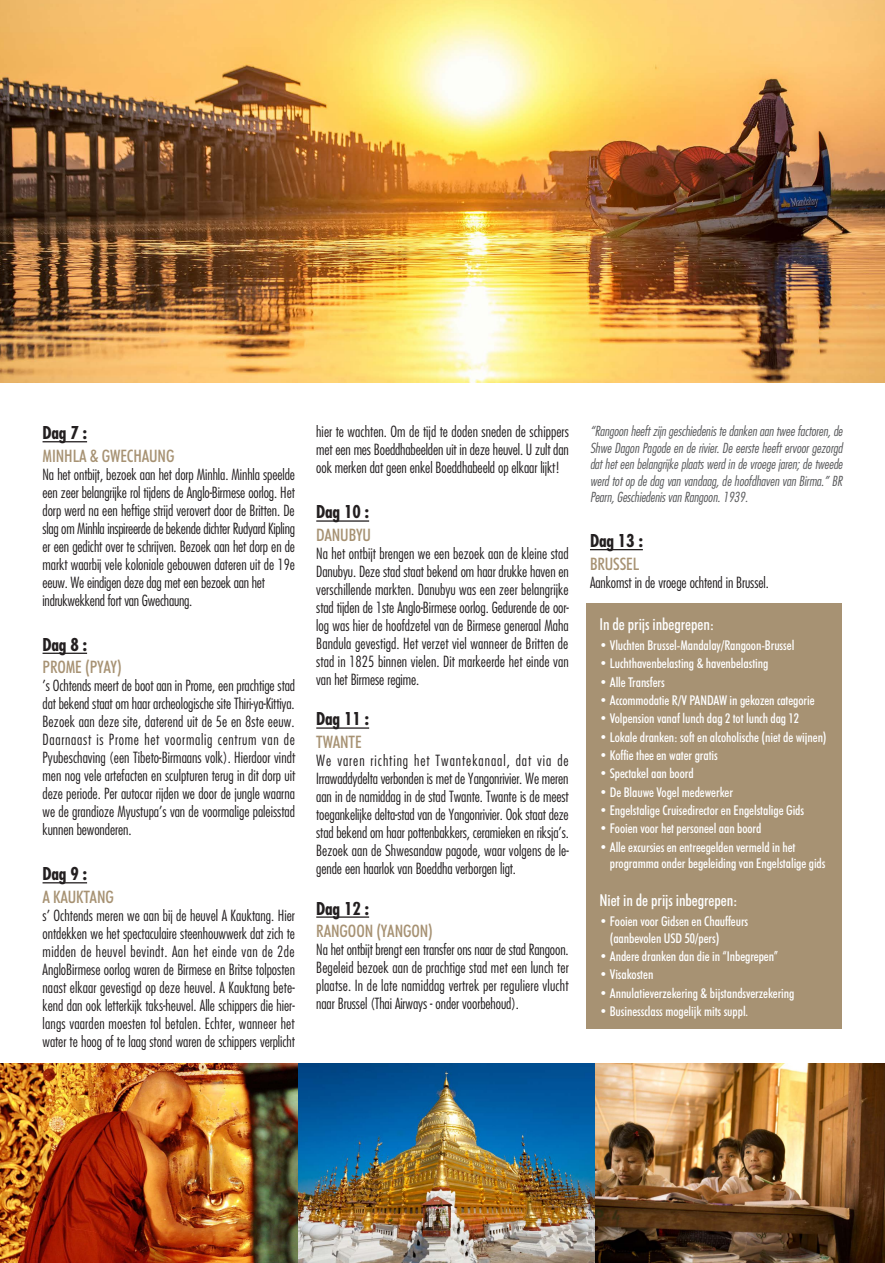
<style>
.page{position:relative;width:885px;height:1263px;background:#fff}
.page>*{position:absolute;margin:0;border:0;box-sizing:border-box;transform-origin:0 0}
.PARCOURS_BODY{font:500 condensed 17.25px "Futura BT";letter-spacing:-.005em;color:#a79273}
.PARCOURS_BODY-2{font:700 condensed 17.25px "Futura";letter-spacing:-.005em;color:#231f20}
.PARCOURS_BODY-3{font:500 condensed 16.5px "Futura BT";letter-spacing:-.005em;color:#fff}
.PARCOURS_BODY-4{font:300 condensed 15px/18px "Futura LT";letter-spacing:-.005em;color:#231f20;text-align:justify}
.PARCOURS_BODY-5{font:500 condensed 13.5px/16.2px "Futura BT";letter-spacing:-.005em;color:#fff}
.PARCOURS_BODY-6{font:italic 300 condensed 13.5px/16.5px "Futura LT";letter-spacing:-.005em;color:#57585a;text-align:justify}
</style>
<div class="page">
<img style="left:0;top:0;width:884px;height:383px">
<hr style="left:43px;top:441px;width:44px;height:1px;background:#231f20">
<hr style="left:43px;top:653px;width:44px;height:1px;background:#231f20">
<hr style="left:43px;top:882px;width:44px;height:1px;background:#231f20">
<hr style="left:316px;top:520px;width:53px;height:2px;background:#231f20">
<hr style="left:316px;top:727px;width:53px;height:2px;background:#231f20">
<hr style="left:316px;top:916px;width:53px;height:2px;background:#231f20">
<hr style="left:590px;top:549px;width:52px;height:1px;background:#231f20">
<div style="left:586px;top:604px;width:255px;height:425px;background:#a79273"></div>
<img style="left:0;top:1063px;width:884px;height:200px">
<p class="PARCOURS_BODY-2" style="left:43px;top:422px;width:46px">Dag 7 :</p>
<p class="PARCOURS_BODY" style="left:43px;top:445px;width:133px">MINHLA &amp; GWECHAUNG</p>
<p class="PARCOURS_BODY-4" style="left:43px;top:465px;width:254px">Na het ontbijt, bezoek aan het dorp Minhla. Minhla speelde een zeer belangrijke rol tijdens de Anglo-Birmese oorlog. Het dorp werd na een heftige strijd verovert door de Britten. De slag om Minhla inspireerde de bekende dichter Rudyard Kipling er een gedicht over te schrijven. Bezoek aan het dorp en de markt waarbij vele koloniale gebouwen dateren uit de 19e eeuw. We eindigen deze dag met een bezoek aan het</p>
<p class="PARCOURS_BODY-4" style="left:43px;top:591px;width:151px">indrukwekkend fort van Gwechaung.</p>
<p class="PARCOURS_BODY-2" style="left:43px;top:633px;width:46px">Dag 8 :</p>
<p class="PARCOURS_BODY" style="left:43px;top:657px;width:81px">PROME (PYAY)</p>
<p class="PARCOURS_BODY-4" style="left:43px;top:677px;width:254px">’s Ochtends meert de boot aan in Prome, een prachtige stad dat bekend staat om haar archeologische site Thiri-ya-Kittiya.<br>Bezoek aan deze site, daterend uit de 5e en 8ste eeuw.<br>Daarnaast is Prome het voormalig centrum van de Pyubeschaving (een Tibeto-Birmaans volk). Hierdoor vindt men nog vele artefacten en sculpturen terug in dit dorp uit deze periode. Per autocar rijden we door de jungle waarna we de grandioze Myustupa’s van de voormalige paleisstad kunnen bewonderen.</p>
<p class="PARCOURS_BODY-2" style="left:43px;top:863px;width:46px">Dag 9 :</p>
<p class="PARCOURS_BODY" style="left:43px;top:886px;width:73px">A KAUKTANG</p>
<p class="PARCOURS_BODY-4" style="left:43px;top:906px;width:254px">s’ Ochtends meren we aan bij de heuvel A Kauktang. Hier ontdekken we het spectaculaire steenhouwwerk dat zich te midden de heuvel bevindt. Aan het einde van de 2de AngloBirmese oorlog waren de Birmese en Britse tolposten naast elkaar gevestigd op deze heuvel. A Kauktang bete&shy;kend dan ook letterkijk taks-heuvel. Alle schippers die hier&shy;langs vaarden moesten tol betalen. Echter, wanneer het water te hoog of te laag stond waren de schippers verplicht</p>
<p class="PARCOURS_BODY-4" style="left:316px;top:423px;width:254px">hier te wachten. Om de tijd te doden sneden de schippers met een mes Boeddhabeelden uit in deze heuvel. U zult dan ook merken dat geen enkel Boeddhabeeld op elkaar lijkt!</p>
<p class="PARCOURS_BODY-2" style="left:316px;top:501px;width:54px">Dag 10 :</p>
<p class="PARCOURS_BODY" style="left:316px;top:524px;width:56px">DANUBYU</p>
<p class="PARCOURS_BODY-4" style="left:316px;top:544px;width:254px">Na het ontbijt brengen we een bezoek aan de kleine stad Danubyu. Deze stad staat bekend om haar drukke haven en verschillende markten. Danubyu was een zeer belangrijke stad tijden de 1ste Anglo-Birmese oorlog. Gedurende de oor&shy;log was hier de hoofdzetel van de Birmese generaal Maha Bandula gevestigd. Het verzet viel wanneer de Britten de stad in 1825 binnen vielen. Dit markeerde het einde van van het Birmese regime.</p>
<p class="PARCOURS_BODY-2" style="left:316px;top:708px;width:54px">Dag 11 :</p>
<p class="PARCOURS_BODY" style="left:316px;top:731px;width:47px">TWANTE</p>
<p class="PARCOURS_BODY-4" style="left:316px;top:751px;width:254px">We varen richting het Twantekanaal, dat via de Irrawaddydelta verbonden is met de Yangonrivier. We meren aan in de namiddag in de stad Twante. Twante is de meest toegankelijke delta-stad van de Yangonrivier. Ook staat deze stad bekend om haar pottenbakkers, ceramieken en riksja’s.<br>Bezoek aan de Shwesandaw pagode, waar volgens de le&shy;gende een haarlok van Boeddha verborgen ligt.</p>
<p class="PARCOURS_BODY-2" style="left:316px;top:897px;width:54px">Dag 12 :</p>
<p class="PARCOURS_BODY" style="left:316px;top:920px;width:118px">RANGOON (YANGON)</p>
<p class="PARCOURS_BODY-4" style="left:316px;top:940px;width:254px">Na het ontbijt brengt een transfer ons naar de stad Rangoon.<br>Begeleid bezoek aan de prachtige stad met een lunch ter plaatse. In de late namiddag vertrek per reguliere vlucht naar Brussel (Thai Airways - onder voorbehoud).</p>
<p class="PARCOURS_BODY-6" style="left:590px;top:423px;width:254px">“Rangoon heeft zijn geschiedenis te danken aan twee factoren, de Shwe Dagon Pagode en de rivier. De eerste heeft ervoor gezorgd dat het een belangrijke plaats werd in de vroege jaren; de tweede werd tot op de dag van vandaag, de hoofdhaven van Birma.” BR Pearn, Geschiedenis van Rangoon. 1939.</p>
<p class="PARCOURS_BODY-2" style="left:590px;top:529px;width:54px">Dag 13 :</p>
<p class="PARCOURS_BODY" style="left:590px;top:553px;width:51px">BRUSSEL</p>
<p class="PARCOURS_BODY-4" style="left:590px;top:573px;width:180px">Aankomst in de vroege ochtend in Brussel.</p>
<p class="PARCOURS_BODY-3" style="left:599px;top:614px;width:116px">In de prijs inbegrepen:</p>
<p class="PARCOURS_BODY-5" style="left:599px;top:637px;width:196px">• Vluchten Brussel-Mandalay/Rangoon-Brussel</p>
<p class="PARCOURS_BODY-5" style="left:599px;top:655px;width:170px">• Luchthavenbelasting &amp; havenbelasting</p>
<p class="PARCOURS_BODY-5" style="left:599px;top:674px;width:67px">• Alle Transfers</p>
<p class="PARCOURS_BODY-5" style="left:599px;top:692px;width:217px">• Accommodatie R/V PANDAW in gekozen categorie</p>
<p class="PARCOURS_BODY-5" style="left:599px;top:710px;width:201px">• Volpension vanaf lunch dag 2 tot lunch dag 12</p>
<p class="PARCOURS_BODY-5" style="left:599px;top:729px;width:229px">• Lokale dranken: soft en alcoholische (niet de wijnen)</p>
<p class="PARCOURS_BODY-5" style="left:599px;top:747px;width:120px">• Koffie thee en water gratis</p>
<p class="PARCOURS_BODY-5" style="left:599px;top:765px;width:96px">• Spectakel aan boord</p>
<p class="PARCOURS_BODY-5" style="left:599px;top:784px;width:135px">• De Blauwe Vogel medewerker</p>
<p class="PARCOURS_BODY-5" style="left:599px;top:802px;width:206px">• Engelstalige Cruisedirector en Engelstalige Gids</p>
<p class="PARCOURS_BODY-5" style="left:599px;top:820px;width:163px">• Fooien voor het personeel aan boord</p>
<p class="PARCOURS_BODY-5" style="left:609px;top:839px;width:217px;text-indent:-10px">• Alle excursies en entreegelden vermeld in het programma onder begeleiding van Engelstalige gids</p>
<p class="PARCOURS_BODY-3" style="left:599px;top:890px;width:140px">Niet in de prijs inbegrepen:</p>
<p class="PARCOURS_BODY-5" style="left:609px;top:913px;width:140px;text-indent:-10px">• Fooien voor Gidsen en Chauffeurs (aanbevolen USD 50/pers)</p>
<p class="PARCOURS_BODY-5" style="left:599px;top:948px;width:180px">• Andere dranken dan die in “Inbegrepen”</p>
<p class="PARCOURS_BODY-5" style="left:599px;top:966px;width:55px">• Visakosten</p>
<p class="PARCOURS_BODY-5" style="left:599px;top:984px;width:196px">• Annulatieverzekering &amp; bijstandsverzekering</p>
<p class="PARCOURS_BODY-5" style="left:599px;top:1003px;width:150px">• Businessclass mogelijk mits suppl.</p>
</div>
